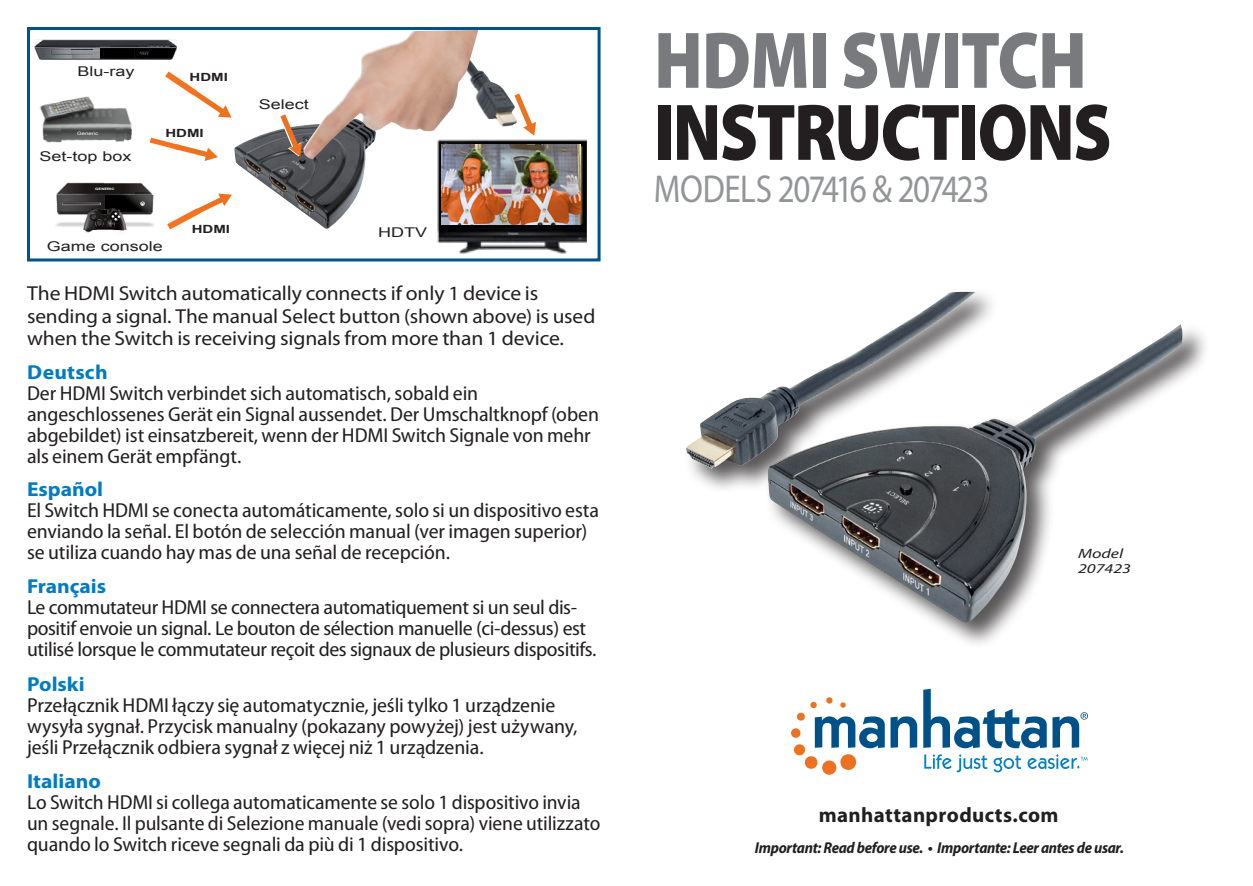
<style>
.page{position:relative;width:1253px;height:886px;background:#fff}
.page>*{position:absolute;margin:0;border:0;box-sizing:border-box;transform-origin:0 0}
.t1{font:900 81px/72px "Myriad Pro";letter-spacing:-.025em;color:#231f20;scale:.85 1}
.t2{font:39px "Myriad Pro";letter-spacing:-.045em;color:#939598;scale:.85 1}
.t3{font:700 21px "Myriad Pro";letter-spacing:.02em;color:#231f20}
.t4{font:semi-condensed 20.4px/21px "Myriad Pro";letter-spacing:-.01em;color:#231f20;scale:1.07 1}
.t5{font:semi-condensed 20.4px/21px "Myriad Pro";letter-spacing:-.01em;color:#231f20;scale:1.05 1}
.t6{font:20.4px/22.5px "Myriad Pro";letter-spacing:-.005em;color:#231f20;scale:1.07 1}
.t7{font:700 20.4px "Myriad Pro";color:#007cc2;scale:1.07 1}
.t8{font:italic 700 semi-condensed 15.6px "Myriad Pro";letter-spacing:-.02em;color:#231f20}
.t9{font:13.5px "Arial";color:#231f20;scale:1.33 1}
.t10{font:italic 13.5px/15px "Myriad Pro";color:#231f20;scale:1.33 1}
.t11{font:700 11.4px "Arial";color:#231f20;scale:1.33 1}
.t12{font:4.5px "Arial";color:#fff;scale:1.33 1}
.t13{font:700 3.3px "Arial";color:#fff;scale:1.33 1}
.s1{color:#787a7d}
</style>
<div class="page">
<svg style="left:791px;top:728px;width:9px;height:10px"></svg>
<div style="left:822px;top:760px;width:14px;height:14px;background:#ed711f;border-radius:50%"></div>
<div style="left:826px;top:697px;width:7px;height:7px;background:#ed711f;border-radius:2px"></div>
<svg style="left:923px;top:689px;width:165px;height:59px"></svg>
<svg style="left:793px;top:702px;width:124px;height:69px"></svg>
<svg style="left:924px;top:754px;width:63px;height:18px"></svg>
<svg style="left:993px;top:755px;width:28px;height:17px"></svg>
<svg style="left:1027px;top:754px;width:60px;height:15px"></svg>
<div style="left:683px;top:287px;width:528px;height:363px;background:#231f20;opacity:.75"></div>
<img style="left:686px;top:292px;width:486px;height:209px">
<img style="left:35px;top:40px;width:142px;height:19px">
<svg style="left:39px;top:49px;width:10px;height:5px"></svg>
<img style="left:72px;top:49px;width:21px;height:9px">
<svg style="left:93px;top:48px;width:6px;height:10px"></svg>
<svg style="left:83px;top:229px;width:10px;height:4px"></svg>
<img style="left:114px;top:229px;width:13px;height:3px">
<img style="left:56px;top:182px;width:99px;height:47px">
<img style="left:104px;top:182px;width:49px;height:12px">
<svg style="left:135px;top:192px;width:14px;height:2px"></svg>
<svg style="left:61px;top:192px;width:11px;height:2px"></svg>
<svg style="left:57px;top:201px;width:4px;height:4px"></svg>
<img style="left:95px;top:219px;width:19px;height:8px">
<svg style="left:102px;top:201px;width:18px;height:19px"></svg>
<img style="left:40px;top:96px;width:92px;height:46px">
<img style="left:115px;top:128px;width:9px;height:14px">
<img style="left:46px;top:129px;width:15px;height:14px">
<svg style="left:49px;top:107px;width:4px;height:7px"></svg>
<svg style="left:127px;top:129px;width:5px;height:12px"></svg>
<img style="left:437px;top:139px;width:149px;height:115px">
<img style="left:451px;top:145px;width:130px;height:79px">
<img style="left:234px;top:130px;width:217px;height:99px">
<img style="left:478px;top:70px;width:32px;height:57px">
<img style="left:303px;top:31px;width:175px;height:129px">
<div style="left:27px;top:27px;width:573px;height:234px;border:3px solid #005288"></div>
<div style="left:253px;top:95px;width:62px;height:17px;background:#fff"></div>
<svg style="left:149px;top:137px;width:30px;height:13px"></svg>
<svg style="left:165px;top:71px;width:32px;height:25px"></svg>
<svg style="left:167px;top:188px;width:68px;height:42px"></svg>
<svg style="left:510px;top:99px;width:7px;height:27px"></svg>
<svg style="left:275px;top:113px;width:30px;height:46px"></svg>
<p class="t9" style="left:77px;top:62px;width:44px">Blu-ray</p>
<p class="t11" style="left:189px;top:69px;width:30px">HDMI</p>
<p class="t12" style="left:77px;top:131px;width:17px">Generic</p>
<p class="t11" style="left:165px;top:125px;width:30px">HDMI</p>
<p class="t9" style="left:39px;top:147px;width:71px">Set-top box</p>
<p class="t13" style="left:95px;top:186px;width:16px">GENERIC</p>
<p class="t9" style="left:47px;top:237px;width:89px">Game console</p>
<p class="t11" style="left:192px;top:222px;width:30px">HDMI</p>
<p class="t9" style="left:259px;top:95px;width:39px">Select</p>
<p class="t9" style="left:378px;top:223px;width:38px">HDTV</p>
<p class="t6" style="left:27px;top:282px;width:533px">The HDMI Switch automatically connects if only 1 device is sending a signal. The manual Select button (shown above) is used when the Switch is receiving signals from more than 1 device.</p>
<p class="t7" style="left:27px;top:361px;width:77px">Deutsch</p>
<p class="t4" style="left:27px;top:383px;width:536px">Der HDMI Switch verbindet sich automatisch, sobald ein angeschlossenes Gerät ein Signal aussendet. Der Umschaltknopf (oben abgebildet) ist einsatzbereit, wenn der HDMI Switch Signale von mehr als einem Gerät empfängt.</p>
<p class="t7" style="left:27px;top:478px;width:73px">Español</p>
<p class="t4" style="left:27px;top:500px;width:536px">El Switch HDMI se conecta automáticamente, solo si un dispositivo esta enviando la señal. El botón de selección manual (ver imagen superior) se utiliza cuando hay mas de una señal de recepción.</p>
<p class="t7" style="left:27px;top:575px;width:76px">Français</p>
<p class="t4" style="left:27px;top:597px;width:534px">Le commutateur HDMI se connectera automatiquement si un seul dis&shy;positif envoie un signal. Le bouton de sélection manuelle (ci-dessus) est utilisé lorsque le commutateur reçoit des signaux de plusieurs dispositifs.</p>
<p class="t7" style="left:27px;top:672px;width:56px">Polski</p>
<p class="t4" style="left:27px;top:694px;width:516px">Przełącznik HDMI łączy się automatycznie, jeśli tylko 1 urządzenie wysyła sygnał. Przycisk manualny (pokazany powyżej) jest używany, jeśli Przełącznik odbiera sygnał z więcej niż 1 urządzenia.</p>
<p class="t7" style="left:27px;top:770px;width:71px">Italiano</p>
<p class="t5" style="left:27px;top:792px;width:547px">Lo Switch HDMI si collega automaticamente se solo 1 dispositivo invia un segnale. Il pulsante di Selezione manuale (vedi sopra) viene utilizzato quando lo Switch riceve segnali da più di 1 dispositivo.</p>
<p class="t1" style="left:653px;top:25px;width:540px"><span class="s1">HDMI SWITCH<br></span>INSTRUCTIONS</p>
<p class="t2" style="left:654px;top:167px;width:396px">MODELS 207416 &amp; 207423</p>
<p class="t10" style="left:1078px;top:546px;width:41px">Model<br>207423</p>
<p class="t3" style="left:819px;top:803px;width:241px">manhattanproducts.com</p>
<p class="t8" style="left:755px;top:839px;width:371px">Important: Read before use. • Importante: Leer antes de usar.</p>
</div>
